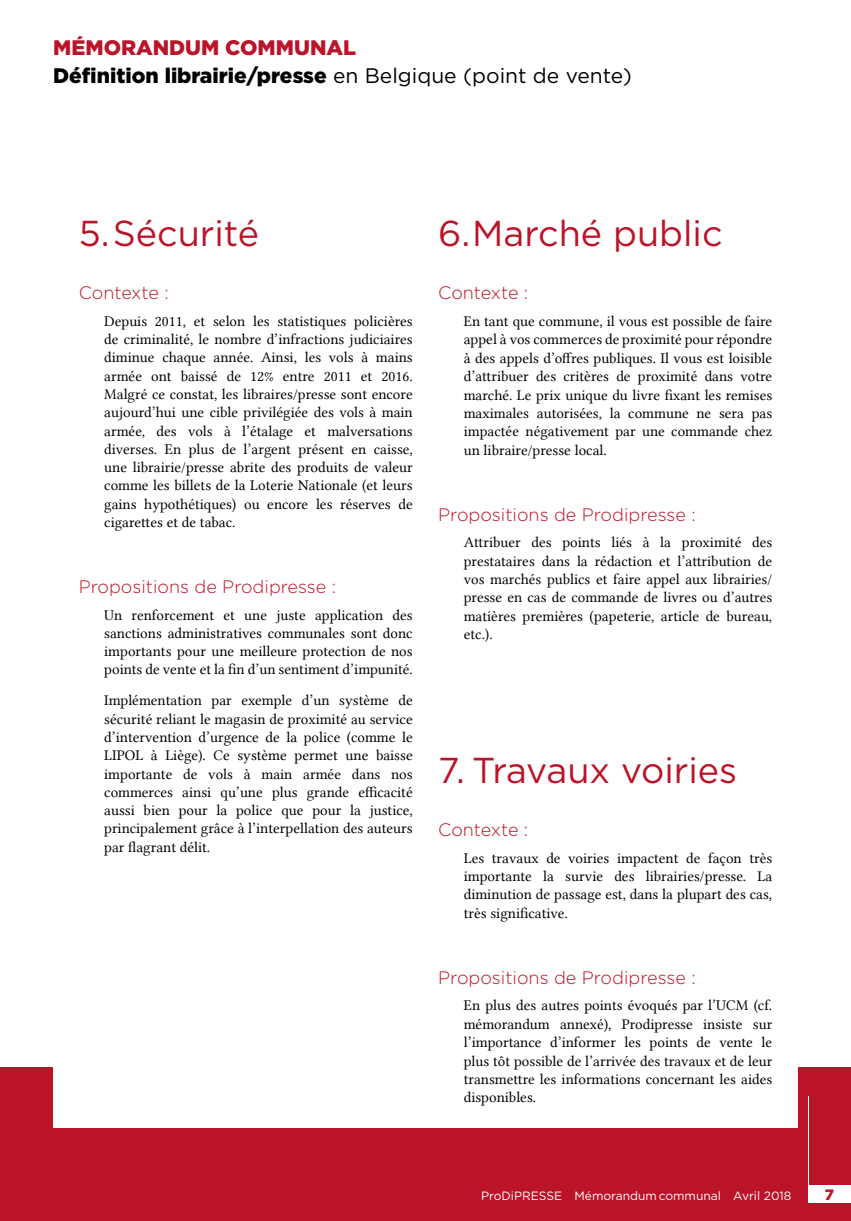
<style>
.page{position:relative;width:851px;height:1221px;background:#fff}
.page>*{position:absolute;margin:0;border:0;box-sizing:border-box;transform-origin:0 0}
.Titre_Mémo_1{font:36px "Gotham";color:#bb1327}
.t1{font:900 21px/27.8px "Gotham";color:#000}
.Txt{font:300 18px "Gotham";color:#bb1327}
.t2{font:15px/18.3px "Lin Libertine";color:#000;text-align:justify}
.t3{font:900 15px "Gotham";color:#bb1327}
.t4{font:12px "Gotham";color:#fff}
.s1{color:#bb1327}
.s2{font-weight:400}
</style>
<div class="page">
<div style="left:0;top:1067px;width:850px;height:153px;background:#bb1327"></div>
<div style="left:808px;top:1185px;width:42px;height:17px;background:#fff"></div>
<hr style="left:808px;top:1096px;width:1px;height:102px;background:#fff">
<div style="left:53px;top:192px;width:744px;height:935px;background:#fff"></div>
<h2 class="t1" style="left:53px;top:34px;width:580px"><span class="s1">MÉMORANDUM COMMUNAL<br></span>Définition librairie/presse <span class="s2">en Belgique (point de vente)</span></h2>
<p class="Titre_Mémo_1" style="left:79px;top:211px;width:182px">5.Sécurité</p>
<p class="Txt" style="left:79px;top:281px;width:91px">Contexte :</p>
<p class="t2" style="left:104px;top:312px;width:310px">Depuis 2011, et selon les statistiques policières de criminalité, le nombre d’infractions judiciaires diminue chaque année. Ainsi, les vols à mains armée ont baissé de 12% entre 2011 et 2016.<br>Malgré ce constat, les libraires/presse sont encore aujourd’hui une cible privilégiée des vols à main armée, des vols à l’étalage et malversations diverses. En plus de l’argent présent en caisse, une librairie/presse abrite des produits de valeur comme les billets de la Loterie Nationale (et leurs gains hypothétiques) ou encore les réserves de cigarettes et de tabac.</p>
<p class="Txt" style="left:79px;top:575px;width:259px">Propositions de Prodipresse :</p>
<p class="t2" style="left:104px;top:605px;width:310px">Un renforcement et une juste application des sanctions administratives communales sont donc importants pour une meilleure protection de nos points de vente et la fin d’un sentiment d’impunité.</p>
<p class="t2" style="left:104px;top:691px;width:310px">Implémentation par exemple d’un système de sécurité reliant le magasin de proximité au service d’intervention d’urgence de la police (comme le LIPOL à Liège). Ce système permet une baisse importante de vols à main armée dans nos commerces ainsi qu’une plus grande efficacité aussi bien pour la police que pour la justice, principalement grâce à l’interpellation des auteurs par flagrant délit.</p>
<p class="Titre_Mémo_1" style="left:438px;top:211px;width:286px">6.Marché public</p>
<p class="Txt" style="left:438px;top:281px;width:91px">Contexte :</p>
<p class="t2" style="left:463px;top:312px;width:310px">En tant que commune, il vous est possible de faire appel à vos commerces de proximité pour répondre à des appels d’offres publiques. Il vous est loisible d’attribuer des critères de proximité dans votre marché. Le prix unique du livre fixant les remises maximales autorisées, la commune ne sera pas impactée négativement par une commande chez un libraire/presse local.</p>
<p class="Txt" style="left:438px;top:502px;width:259px">Propositions de Prodipresse :</p>
<p class="t2" style="left:463px;top:533px;width:310px">Attribuer des points liés à la proximité des prestataires dans la rédaction et l’attribution de vos marchés publics et faire appel aux librairies/ presse en cas de commande de livres ou d’autres matières premières (papeterie, article de bureau, etc.).</p>
<p class="Titre_Mémo_1" style="left:438px;top:748px;width:300px">7. Travaux voiries</p>
<p class="Txt" style="left:438px;top:818px;width:91px">Contexte :</p>
<p class="t2" style="left:463px;top:848px;width:310px">Les travaux de voiries impactent de façon très importante la survie des librairies/presse. La diminution de passage est, dans la plupart des cas, très significative.</p>
<p class="Txt" style="left:438px;top:965px;width:259px">Propositions de Prodipresse :</p>
<p class="t2" style="left:463px;top:996px;width:310px">En plus des autres points évoqués par l’UCM (cf. mémorandum annexé), Prodipresse insiste sur l’importance d’informer les points de vente le plus tôt possible de l’arrivée des travaux et de leur transmettre les informations concernant les aides disponibles.</p>
<p class="t4" style="left:481px;top:1188px;width:241px">ProDiPRESSE Mémorandum communal</p>
<p class="t4" style="left:733px;top:1188px;width:60px">Avril 2018</p>
<p class="t3" style="left:824px;top:1183px;width:11px">7</p>
</div>
